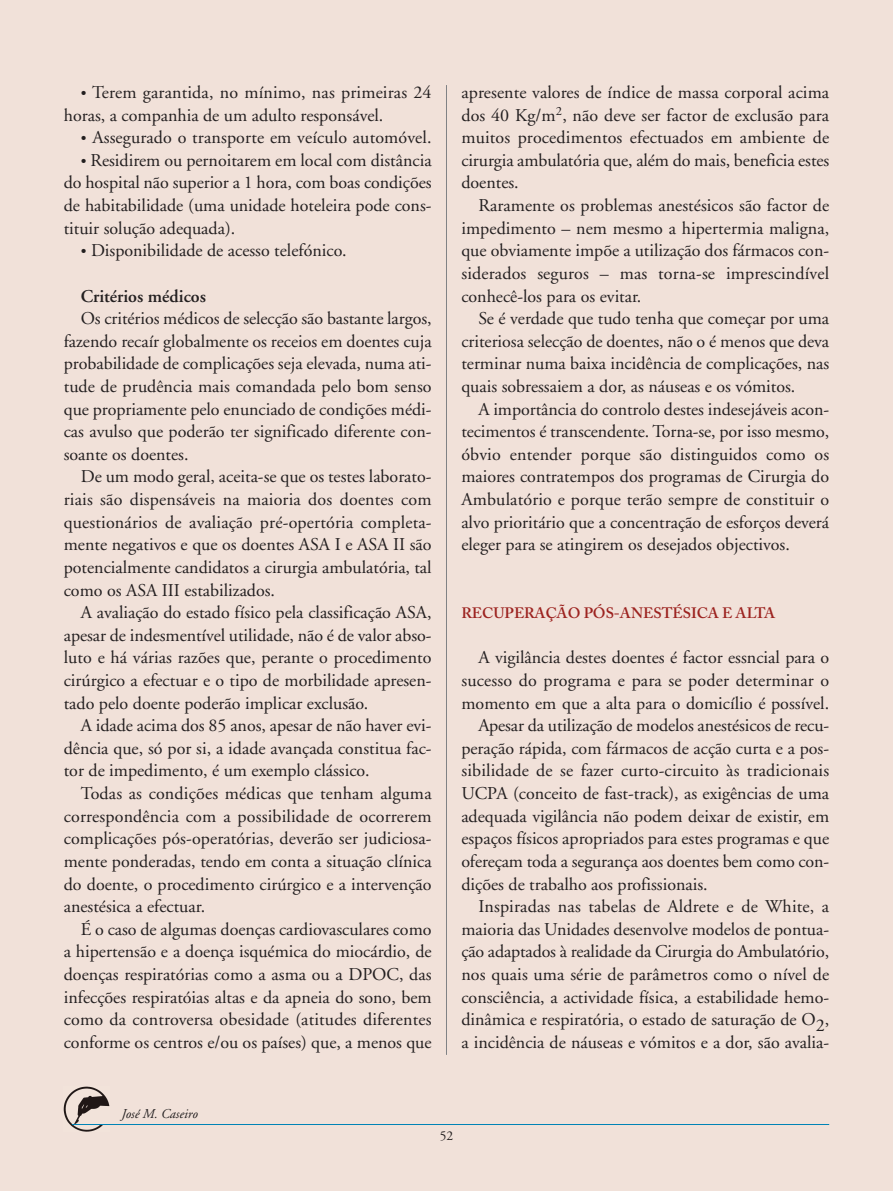
<style>
.page{position:relative;width:893px;height:1191px;background:#f1e1d9}
.page>*{position:absolute;margin:0;border:0;box-sizing:border-box;transform-origin:0 0}
.t1{font:18px/22.6px "Adobe Garamond";color:#231f20}
.t2{font:600 18px "Adobe Garamond";color:#231f20}
.t3{font:600 15px "Adobe Caslon";color:#9c2320}
.t4{font:italic 13.5px "Adobe Garamond";color:#231f20}
.t5{font:13.5px "Adobe Garamond";color:#231f20}
.s1{font-size:15px}
</style>
<div class="page">
<img style="left:64px;top:1086px;width:45px;height:45px">
<hr style="left:72px;top:1124px;width:757px;height:1px;background:#0083b6">
<hr style="left:446px;top:85px;width:1px;height:969px;background:#808285">
<p class="t1" style="left:64px;top:83px;width:369px;text-indent:17px"><span class="s1">•</span> Terem garantida, no mínimo, nas primeiras 24 horas, a companhia de um adulto responsável.</p>
<p class="t1" style="left:81px;top:128px;width:352px"><span class="s1">•</span> Assegurado o transporte em veículo automóvel.</p>
<p class="t1" style="left:64px;top:150px;width:369px;text-align:justify;text-indent:17px"><span class="s1">•</span> Residirem ou pernoitarem em local com distância do hospital não superior a 1 hora, com boas condições de habitabilidade (uma unidade hoteleira pode cons&shy;tituir solução adequada).</p>
<p class="t1" style="left:81px;top:241px;width:267px"><span class="s1">•</span> Disponibilidade de acesso telefónico.</p>
<p class="t2" style="left:81px;top:289px;width:127px">Critérios médicos</p>
<p class="t1" style="left:81px;top:309px;width:352px">Os critérios médicos de selecção são bastante largos,</p>
<p class="t1" style="left:64px;top:331px;width:369px">fazendo recaír globalmente os receios em doentes cuja</p>
<p class="t1" style="left:64px;top:354px;width:369px">probabilidade de complicações seja elevada, numa ati-</p>
<p class="t1" style="left:64px;top:376px;width:369px">tude de prudência mais comandada pelo bom senso</p>
<p class="t1" style="left:64px;top:399px;width:369px">que propriamente pelo enunciado de condições médi-</p>
<p class="t1" style="left:64px;top:422px;width:369px">cas avulso que poderão ter significado diferente con-</p>
<p class="t1" style="left:64px;top:444px;width:126px">soante os doentes.</p>
<p class="t1" style="left:81px;top:467px;width:352px">De um modo geral, aceita-se que os testes laborato-</p>
<p class="t1" style="left:64px;top:489px;width:369px">riais são dispensáveis na maioria dos doentes com</p>
<p class="t1" style="left:64px;top:512px;width:369px">questionários de avaliação pré-opertória completa-</p>
<p class="t1" style="left:64px;top:535px;width:369px">mente negativos e que os doentes ASA I e ASA II são</p>
<p class="t1" style="left:64px;top:557px;width:369px">potencialmente candidatos a cirurgia ambulatória, tal</p>
<p class="t1" style="left:64px;top:580px;width:213px">como os ASA III estabilizados.</p>
<p class="t1" style="left:81px;top:602px;width:352px">A avaliação do estado físico pela classificação ASA,</p>
<p class="t1" style="left:64px;top:625px;width:369px">apesar de indesmentível utilidade, não é de valor abso-</p>
<p class="t1" style="left:64px;top:648px;width:369px">luto e há várias razões que, perante o procedimento</p>
<p class="t1" style="left:64px;top:670px;width:369px">cirúrgico a efectuar e o tipo de morbilidade apresen-</p>
<p class="t1" style="left:64px;top:693px;width:306px">tado pelo doente poderão implicar exclusão.</p>
<p class="t1" style="left:81px;top:715px;width:352px">A idade acima dos 85 anos, apesar de não haver evi-</p>
<p class="t1" style="left:64px;top:738px;width:369px">dência que, só por si, a idade avançada constitua fac-</p>
<p class="t1" style="left:64px;top:761px;width:307px">tor de impedimento, é um exemplo clássico.</p>
<p class="t1" style="left:81px;top:783px;width:352px">Todas as condições médicas que tenham alguma</p>
<p class="t1" style="left:64px;top:806px;width:369px">correspondência com a possibilidade de ocorrerem</p>
<p class="t1" style="left:64px;top:828px;width:369px">complicações pós-operatórias, deverão ser judiciosa-</p>
<p class="t1" style="left:64px;top:851px;width:369px">mente ponderadas, tendo em conta a situação clínica</p>
<p class="t1" style="left:64px;top:874px;width:369px">do doente, o procedimento cirúrgico e a intervenção</p>
<p class="t1" style="left:64px;top:896px;width:143px">anestésica a efectuar.</p>
<p class="t1" style="left:81px;top:919px;width:352px">É o caso de algumas doenças cardiovasculares como</p>
<p class="t1" style="left:64px;top:942px;width:369px">a hipertensão e a doença isquémica do miocárdio, de</p>
<p class="t1" style="left:64px;top:964px;width:369px">doenças respiratórias como a asma ou a DPOC, das</p>
<p class="t1" style="left:64px;top:987px;width:369px">infecções respiratóias altas e da apneia do sono, bem</p>
<p class="t1" style="left:64px;top:1009px;width:369px">como da controversa obesidade (atitudes diferentes</p>
<p class="t1" style="left:64px;top:1032px;width:369px">conforme os centros e/ou os países) que, a menos que</p>
<p class="t1" style="left:461px;top:83px;width:369px">apresente valores de índice de massa corporal acima</p>
<p class="t1" style="left:461px;top:105px;width:369px">dos 40 Kg/m<sup>2</sup>, não deve ser factor de exclusão para</p>
<p class="t1" style="left:461px;top:128px;width:369px">muitos procedimentos efectuados em ambiente de</p>
<p class="t1" style="left:461px;top:150px;width:369px">cirurgia ambulatória que, além do mais, beneficia estes</p>
<p class="t1" style="left:461px;top:173px;width:59px">doentes.</p>
<p class="t1" style="left:478px;top:196px;width:352px">Raramente os problemas anestésicos são factor de</p>
<p class="t1" style="left:461px;top:218px;width:369px">impedimento – nem mesmo a hipertermia maligna,</p>
<p class="t1" style="left:461px;top:241px;width:369px">que obviamente impõe a utilização dos fármacos con-</p>
<p class="t1" style="left:461px;top:263px;width:369px">siderados seguros – mas torna-se imprescindível</p>
<p class="t1" style="left:461px;top:286px;width:182px">conhecê-los para os evitar.</p>
<p class="t1" style="left:478px;top:309px;width:352px">Se é verdade que tudo tenha que começar por uma</p>
<p class="t1" style="left:461px;top:331px;width:369px">criteriosa selecção de doentes, não o é menos que deva</p>
<p class="t1" style="left:461px;top:354px;width:369px">terminar numa baixa incidência de complicações, nas</p>
<p class="t1" style="left:461px;top:376px;width:336px">quais sobressaiem a dor, as náuseas e os vómitos.</p>
<p class="t1" style="left:478px;top:399px;width:352px">A importância do controlo destes indesejáveis acon-</p>
<p class="t1" style="left:461px;top:422px;width:369px">tecimentos é transcendente. Torna-se, por isso mesmo,</p>
<p class="t1" style="left:461px;top:444px;width:369px">óbvio entender porque são distinguidos como os</p>
<p class="t1" style="left:461px;top:467px;width:369px">maiores contratempos dos programas de Cirurgia do</p>
<p class="t1" style="left:461px;top:489px;width:369px">Ambulatório e porque terão sempre de constituir o</p>
<p class="t1" style="left:461px;top:512px;width:369px">alvo prioritário que a concentração de esforços deverá</p>
<p class="t1" style="left:461px;top:535px;width:330px">eleger para se atingirem os desejados objectivos.</p>
<p class="t3" style="left:461px;top:607px;width:315px">RECUPERAÇÃO PÓS-ANESTÉSICA E ALTA</p>
<p class="t1" style="left:478px;top:648px;width:352px">A vigilância destes doentes é factor essncial para o</p>
<p class="t1" style="left:461px;top:670px;width:369px">sucesso do programa e para se poder determinar o</p>
<p class="t1" style="left:461px;top:693px;width:369px">momento em que a alta para o domicílio é possível.</p>
<p class="t1" style="left:478px;top:715px;width:352px">Apesar da utilização de modelos anestésicos de recu-</p>
<p class="t1" style="left:461px;top:738px;width:369px">peração rápida, com fármacos de acção curta e a pos-</p>
<p class="t1" style="left:461px;top:761px;width:369px">sibilidade de se fazer curto-circuito às tradicionais</p>
<p class="t1" style="left:461px;top:783px;width:369px">UCPA (conceito de fast-track), as exigências de uma</p>
<p class="t1" style="left:461px;top:806px;width:369px">adequada vigilância não podem deixar de existir, em</p>
<p class="t1" style="left:461px;top:828px;width:369px">espaços físicos apropriados para estes programas e que</p>
<p class="t1" style="left:461px;top:851px;width:369px">ofereçam toda a segurança aos doentes bem como con-</p>
<p class="t1" style="left:461px;top:874px;width:248px">dições de trabalho aos profissionais.</p>
<p class="t1" style="left:478px;top:896px;width:352px">Inspiradas nas tabelas de Aldrete e de White, a</p>
<p class="t1" style="left:461px;top:919px;width:369px">maioria das Unidades desenvolve modelos de pontua-</p>
<p class="t1" style="left:461px;top:942px;width:369px">ção adaptados à realidade da Cirurgia do Ambulatório,</p>
<p class="t1" style="left:461px;top:964px;width:369px">nos quais uma série de parâmetros como o nível de</p>
<p class="t1" style="left:461px;top:987px;width:369px">consciência, a actividade física, a estabilidade hemo-</p>
<p class="t1" style="left:461px;top:1009px;width:369px">dinâmica e respiratória, o estado de saturação de O2,</p>
<p class="t1" style="left:461px;top:1032px;width:369px">a incidência de náuseas e vómitos e a dor, são avalia-</p>
<p class="t4" style="left:122px;top:1107px;width:78px">José M. Caseiro</p>
<p class="t5" style="left:440px;top:1130px;width:15px">52</p>
</div>
